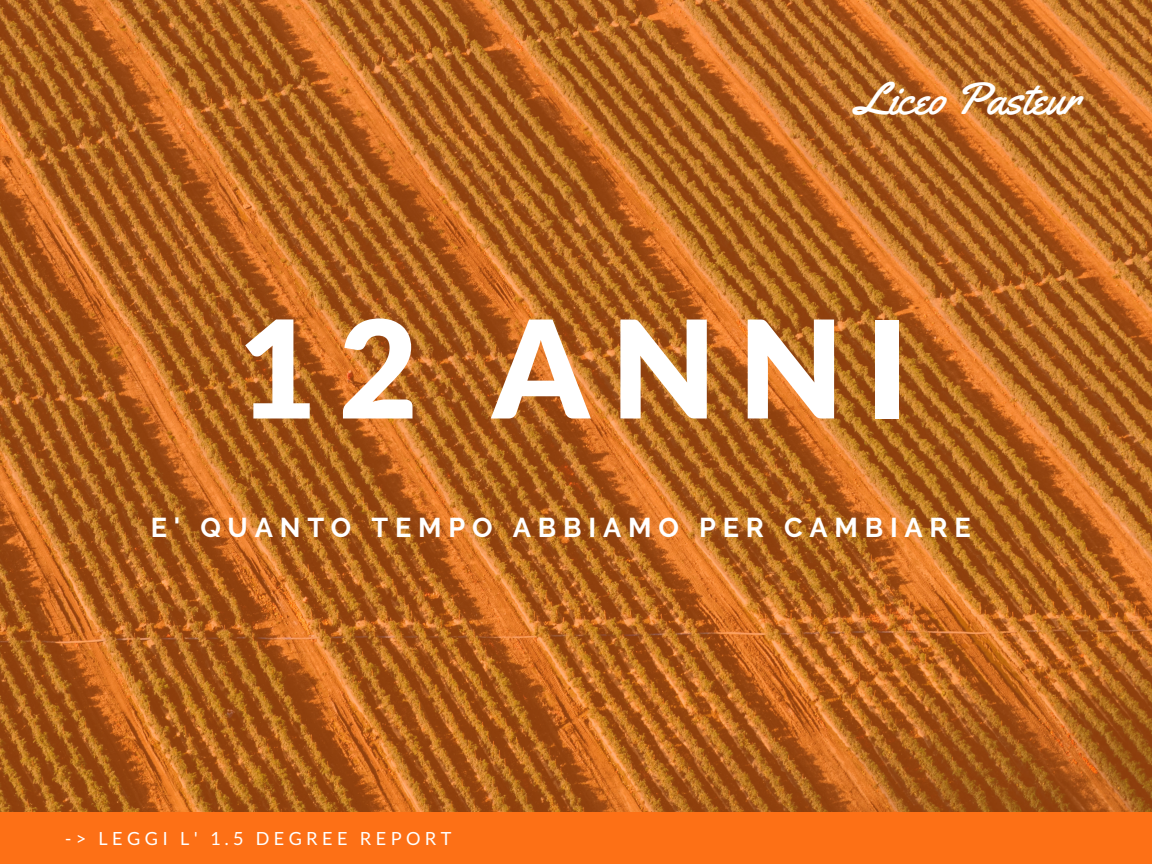
<style>
.page{position:relative;width:1152px;height:864px;background:#fff}
.page>*{position:absolute;margin:0;border:0;box-sizing:border-box;transform-origin:0 0}
.t1{font:900 135.9px "Lato Latin";letter-spacing:.16em;color:#fff}
.t2{font:45.3px "Yellowtail";color:#fff}
.t3{font:700 27.15px "Raleway";letter-spacing:.25em;color:#fff}
.t4{font:18.15px "Lato";letter-spacing:.24em;color:#fff}
</style>
<div class="page">
<img style="left:0;top:0;width:1152px;height:812px">
<div style="left:0;top:812px;width:1152px;height:52px;background:#fd7016"></div>
<h2 class="t2" style="left:856px;top:70px;width:226px">Liceo Pasteur</h2>
<h1 class="t1" style="left:238px;top:284px;width:671px">12 ANNI</h1>
<p class="t3" style="left:151px;top:511px;width:822px">E' QUANTO TEMPO ABBIAMO PER CAMBIARE</p>
<p class="t4" style="left:65px;top:827px;width:388px">-&gt; LEGGI L' 1.5 DEGREE REPORT</p>
</div>
